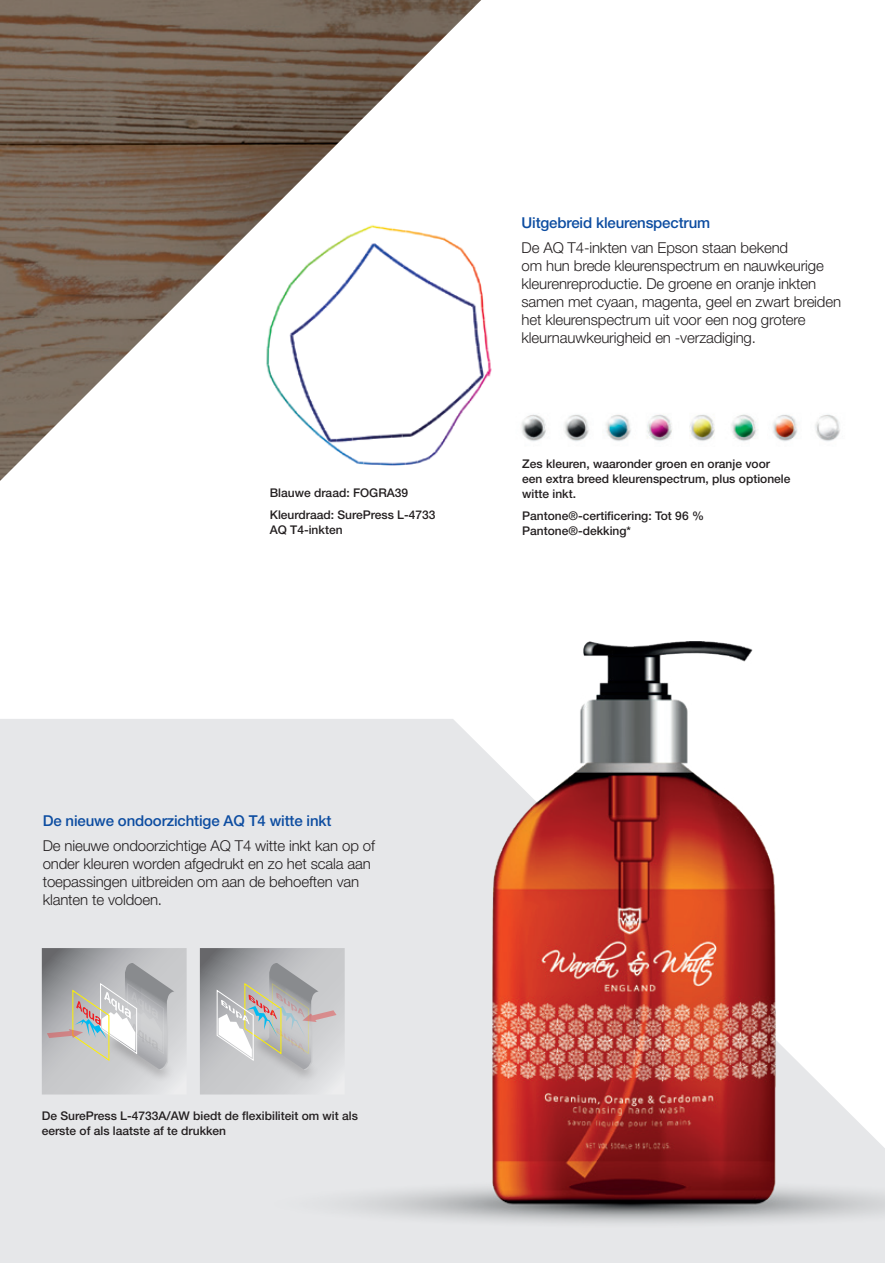
<style>
.page{position:relative;width:885px;height:1263px;background:#fff}
.page>*{position:absolute;margin:0;border:0;box-sizing:border-box;transform-origin:0 0}
.Body_Copy_New{font:300 15px/18px "Helvetica Neue LT Pro";letter-spacing:-.01em;color:#231f20}
.Sub_Head_New{font:300 15px/18px "Helvetica Neue LT Pro";letter-spacing:-.01em;color:#231f20}
.Sub_Head_New-2{font:500 15px "Helvetica Neue LT Pro";letter-spacing:-.01em;color:#0d4da1}
.Black_body_copy{font:500 12px/15px "Helvetica Neue LT Pro";color:#231f20}
</style>
<div class="page">
<svg style="left:0;top:0;width:481px;height:481px"></svg>
<div style="left:0;top:719px;width:269px;height:544px;background:#e6e7e9"></div>
<img style="left:269px;top:641px;width:615px;height:622px">
<img style="left:187px;top:990px;width:13px;height:104px">
<svg style="left:42px;top:948px;width:145px;height:146px;background:#bcbcbd"></svg>
<img style="left:344px;top:990px;width:10px;height:104px">
<svg style="left:200px;top:948px;width:144px;height:146px;background:#bdbdbd"></svg>
<img style="left:247px;top:216px;width:245px;height:265px">
<img style="left:521px;top:414px;width:319px;height:28px">
<p class="Black_body_copy" style="left:270px;top:485px;width:140px">Blauwe draad: FOGRA39</p>
<p class="Black_body_copy" style="left:270px;top:507px;width:167px">Kleurdraad: SurePress L-4733<br>AQ T4-inkten</p>
<p class="Sub_Head_New-2" style="left:521px;top:213px;width:190px">Uitgebreid kleurenspectrum</p>
<p class="Body_Copy_New" style="left:521px;top:238px;width:321px">De AQ T4-inkten van Epson staan bekend<br>om hun brede kleurenspectrum en nauwkeurige kleurenreproductie. De groene en oranje inkten samen met cyaan, magenta, geel en zwart breiden het kleurenspectrum uit voor een nog grotere kleurnauwkeurigheid en -verzadiging.</p>
<p class="Black_body_copy" style="left:522px;top:456px;width:270px">Zes kleuren, waaronder groen en oranje voor een extra breed kleurenspectrum, plus optionele witte inkt.</p>
<p class="Black_body_copy" style="left:522px;top:508px;width:183px">Pantone®-certificering: Tot 96 %<br>Pantone®-dekking*</p>
<p class="Sub_Head_New-2" style="left:43px;top:812px;width:290px">De nieuwe ondoorzichtige AQ T4 witte inkt</p>
<p class="Sub_Head_New" style="left:43px;top:836px;width:334px">De nieuwe ondoorzichtige AQ T4 witte inkt kan op of onder kleuren worden afgedrukt en zo het scala aan toepassingen uitbreiden om aan de behoeften van klanten te voldoen.</p>
<p class="Black_body_copy" style="left:42px;top:1107px;width:318px">De SurePress L-4733A/AW biedt de flexibiliteit om wit als eerste of als laatste af te drukken</p>
</div>
